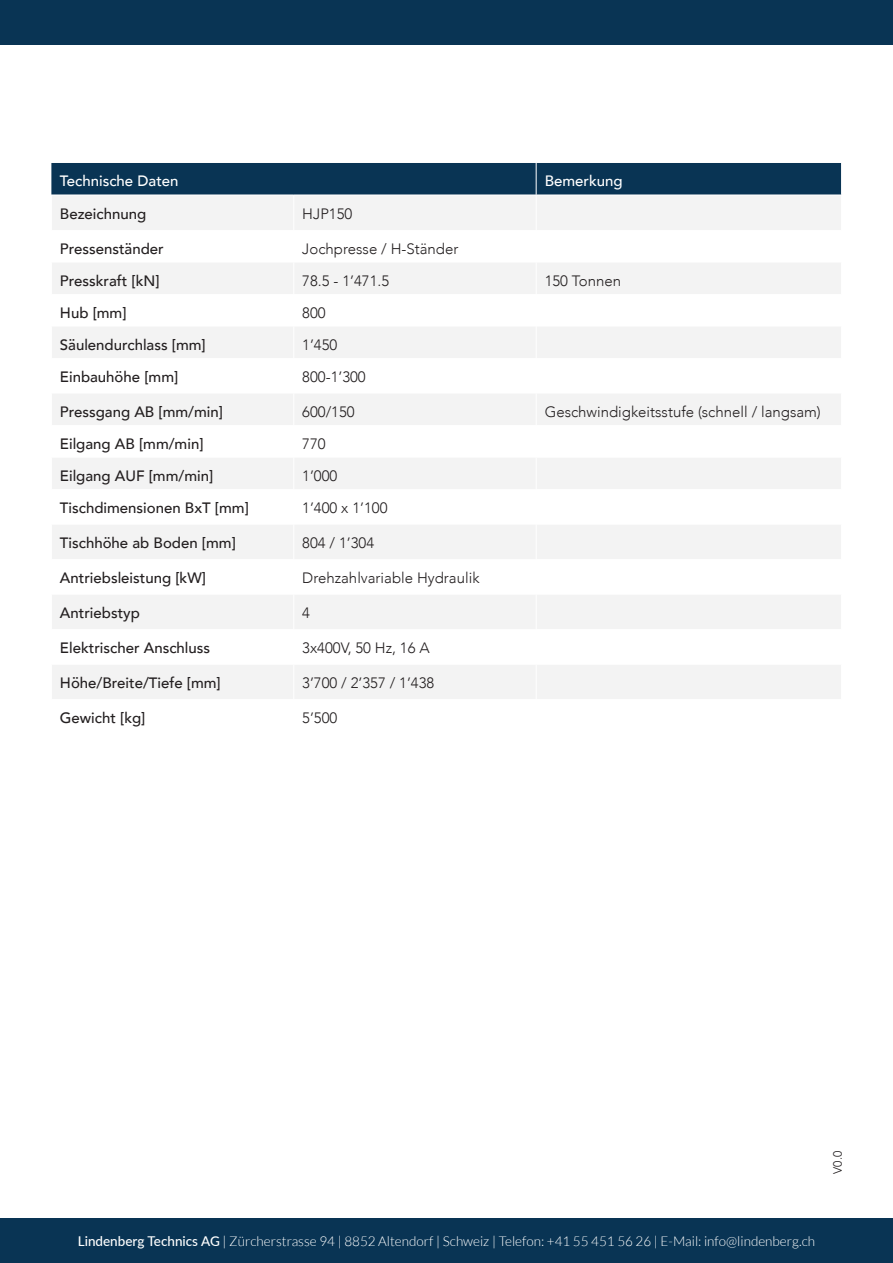
<style>
.page{position:relative;width:893px;height:1263px;background:#fff}
.page>*{position:absolute;margin:0;border:0;box-sizing:border-box;transform-origin:0 0}
.t1{font:500 15px "Avenir";color:#231f20}
.t2{font:300 15px "Avenir";color:#231f20}
.t3{font:500 15px "Avenir";color:#fff}
.t4{font:300 13.5px "Lato";color:#fff}
.t5{font:300 12px "Avenir";color:#231f20}
.s1{font-weight:500}
</style>
<div class="page">
<div style="left:51px;top:163px;width:790px;height:32px;background:#093454"></div>
<div style="left:52px;top:196px;width:789px;height:34px;background:#f3f3f3"></div>
<svg style="left:52px;top:263px;width:789px;height:436px;fill:#f3f3f3"></svg>
<svg style="left:294px;top:458px;width:242px;height:171px"></svg>
<hr style="left:536px;top:163px;width:1px;height:32px;background:#fff">
<hr style="left:293px;top:195px;width:1px;height:35px;background:#fff">
<hr style="left:536px;top:195px;width:1px;height:35px;background:#fff">
<hr style="left:293px;top:262px;width:1px;height:32px;background:#fff">
<hr style="left:536px;top:262px;width:1px;height:32px;background:#fff">
<hr style="left:293px;top:294px;width:1px;height:32px;background:#fff">
<hr style="left:536px;top:294px;width:1px;height:32px;background:#fff">
<hr style="left:51px;top:326px;width:243px;height:1px;background:#fff">
<hr style="left:294px;top:326px;width:242px;height:1px;background:#fff">
<hr style="left:536px;top:326px;width:306px;height:1px;background:#fff">
<hr style="left:293px;top:326px;width:1px;height:32px;background:#fff">
<hr style="left:536px;top:326px;width:1px;height:32px;background:#fff">
<hr style="left:293px;top:358px;width:1px;height:35px;background:#fff">
<hr style="left:536px;top:358px;width:1px;height:35px;background:#fff">
<hr style="left:51px;top:393px;width:243px;height:1px;background:#fff">
<hr style="left:294px;top:393px;width:242px;height:1px;background:#fff">
<hr style="left:536px;top:393px;width:306px;height:1px;background:#fff">
<hr style="left:293px;top:393px;width:1px;height:32px;background:#fff">
<hr style="left:536px;top:393px;width:1px;height:32px;background:#fff">
<hr style="left:293px;top:457px;width:1px;height:32px;background:#fff">
<hr style="left:536px;top:457px;width:1px;height:32px;background:#fff">
<hr style="left:293px;top:524px;width:1px;height:35px;background:#fff">
<hr style="left:536px;top:524px;width:1px;height:35px;background:#fff">
<hr style="left:293px;top:594px;width:1px;height:35px;background:#fff">
<hr style="left:536px;top:594px;width:1px;height:35px;background:#fff">
<hr style="left:293px;top:664px;width:1px;height:35px;background:#fff">
<hr style="left:536px;top:664px;width:1px;height:35px;background:#fff">
<hr style="left:293px;top:425px;width:1px;height:32px;background:#fff">
<hr style="left:536px;top:425px;width:1px;height:32px;background:#fff">
<hr style="left:51px;top:457px;width:243px;height:1px;background:#fff">
<hr style="left:294px;top:457px;width:242px;height:1px;background:#fff">
<hr style="left:536px;top:457px;width:306px;height:1px;background:#fff">
<hr style="left:293px;top:489px;width:1px;height:35px;background:#fff">
<hr style="left:536px;top:489px;width:1px;height:35px;background:#fff">
<hr style="left:51px;top:524px;width:243px;height:1px;background:#fff">
<hr style="left:294px;top:524px;width:242px;height:1px;background:#fff">
<hr style="left:536px;top:524px;width:306px;height:1px;background:#fff">
<hr style="left:293px;top:559px;width:1px;height:35px;background:#fff">
<hr style="left:536px;top:559px;width:1px;height:35px;background:#fff">
<hr style="left:51px;top:594px;width:243px;height:1px;background:#fff">
<hr style="left:294px;top:594px;width:242px;height:1px;background:#fff">
<hr style="left:536px;top:594px;width:306px;height:1px;background:#fff">
<hr style="left:293px;top:629px;width:1px;height:35px;background:#fff">
<hr style="left:536px;top:629px;width:1px;height:35px;background:#fff">
<hr style="left:51px;top:664px;width:243px;height:1px;background:#fff">
<hr style="left:294px;top:664px;width:242px;height:1px;background:#fff">
<hr style="left:536px;top:664px;width:306px;height:1px;background:#fff">
<div style="left:0;top:1218px;width:893px;height:45px;background:#093454"></div>
<div style="left:0;top:0;width:893px;height:45px;background:#093454"></div>
<p class="t3" style="left:60px;top:168px;width:120px">Technische Daten</p>
<p class="t3" style="left:545px;top:168px;width:80px">Bemerkung</p>
<p class="t1" style="left:60px;top:200px;width:88px">Bezeichnung</p>
<p class="t2" style="left:302px;top:204px;width:52px">HJP150</p>
<p class="t1" style="left:60px;top:235px;width:105px">Pressenständer</p>
<p class="t2" style="left:302px;top:239px;width:158px">Jochpresse / H-Ständer</p>
<p class="t1" style="left:60px;top:267px;width:101px">Presskraft [kN]</p>
<p class="t2" style="left:302px;top:271px;width:88px">78.5 - 1’471.5</p>
<p class="t2" style="left:545px;top:271px;width:78px">150 Tonnen</p>
<p class="t1" style="left:60px;top:299px;width:68px">Hub [mm]</p>
<p class="t2" style="left:302px;top:303px;width:25px">800</p>
<p class="t1" style="left:60px;top:331px;width:147px">Säulendurchlass [mm]</p>
<p class="t2" style="left:302px;top:335px;width:37px">1’450</p>
<p class="t1" style="left:60px;top:363px;width:120px">Einbauhöhe [mm]</p>
<p class="t2" style="left:302px;top:367px;width:65px">800-1’300</p>
<p class="t1" style="left:60px;top:398px;width:165px">Pressgang AB [mm/min]</p>
<p class="t2" style="left:302px;top:402px;width:54px">600/150</p>
<p class="t2" style="left:545px;top:402px;width:278px">Geschwindigkeitsstufe (schnell / langsam)</p>
<p class="t1" style="left:60px;top:430px;width:145px">Eilgang AB [mm/min]</p>
<p class="t2" style="left:302px;top:434px;width:25px">770</p>
<p class="t1" style="left:60px;top:462px;width:155px">Eilgang AUF [mm/min]</p>
<p class="t2" style="left:302px;top:467px;width:37px">1’000</p>
<p class="t1" style="left:60px;top:494px;width:190px">Tischdimensionen BxT [mm]</p>
<p class="t2" style="left:302px;top:499px;width:87px">1’400 x 1’100</p>
<p class="t1" style="left:60px;top:529px;width:177px">Tischhöhe ab Boden [mm]</p>
<p class="t2" style="left:302px;top:534px;width:73px">804 / 1’304</p>
<p class="t1" style="left:60px;top:564px;width:148px">Antriebsleistung [kW]</p>
<p class="t2" style="left:302px;top:569px;width:179px">Drehzahlvariable Hydraulik</p>
<p class="t1" style="left:60px;top:599px;width:81px">Antriebstyp</p>
<p class="t2" style="left:302px;top:604px;width:9px">4</p>
<p class="t1" style="left:60px;top:634px;width:152px">Elektrischer Anschluss</p>
<p class="t2" style="left:302px;top:639px;width:129px">3x400V, 50 Hz, 16 A</p>
<p class="t1" style="left:60px;top:669px;width:162px">Höhe/Breite/Tiefe [mm]</p>
<p class="t2" style="left:302px;top:674px;width:133px">3’700 / 2’357 / 1’438</p>
<p class="t1" style="left:60px;top:704px;width:87px">Gewicht [kg]</p>
<p class="t2" style="left:302px;top:709px;width:37px">5’500</p>
<p class="t5" style="left:831px;top:1174px;width:24px;rotate:-90deg">V0.0</p>
<p class="t4" style="left:78px;top:1234px;width:739px"><span class="s1">Lindenberg Technics AG</span> | Zürcherstrasse 94 | 8852 Altendorf | Schweiz | Telefon: +41 55 451 56 26 | E-Mail: info@lindenberg.ch</p>
</div>
